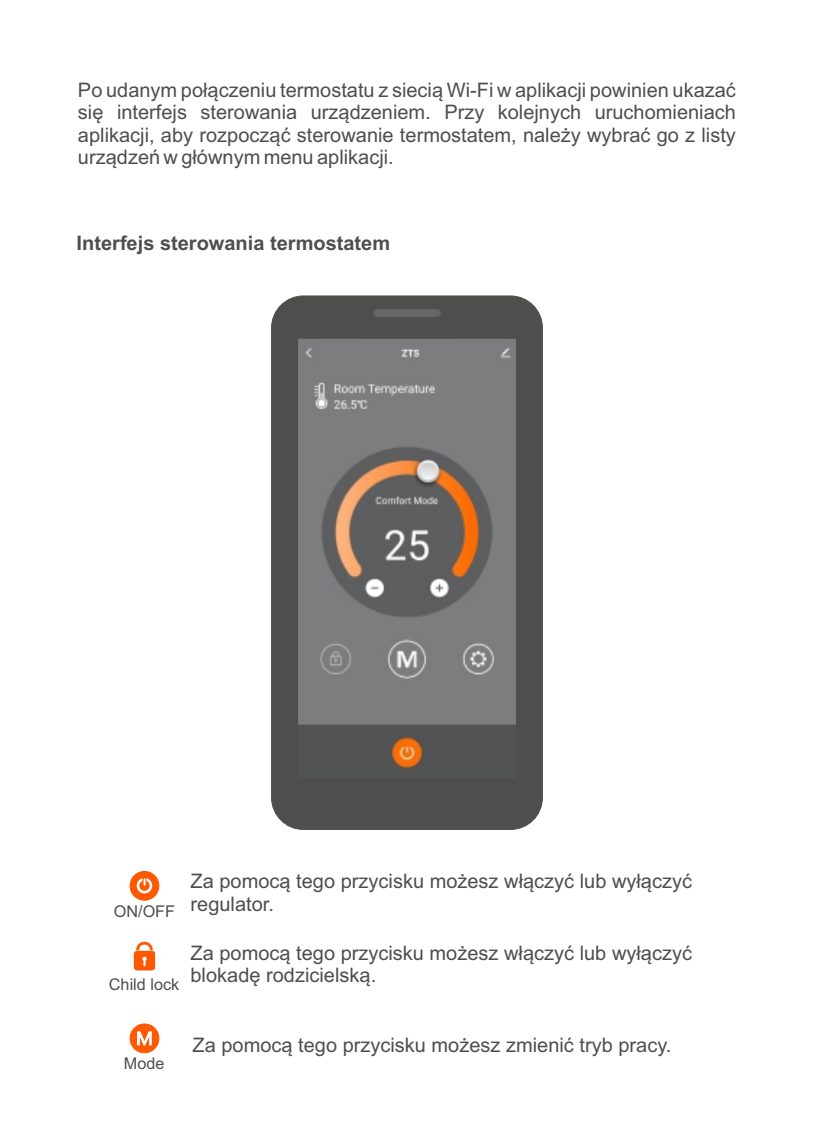
<style>
.page{position:relative;width:814px;height:1134px;background:#fff}
.page>*{position:absolute;margin:0;border:0;box-sizing:border-box;transform-origin:0 0}
.t1{font:20px/22.4px "Arial";color:#4e4e4d}
.t2{font:700 20px "Arial";color:#4e4e4d}
.t3{font:16.4px "Arial";color:#4e4e4d}
</style>
<div class="page">
<div style="left:130px;top:871px;width:29px;height:30px;background:#ff5800;border:1px solid #ff5800;border-radius:50%"></div>
<svg style="left:137px;top:878px;width:15px;height:15px"></svg>
<div style="left:271px;top:296px;width:271px;height:534px;background:#4e4e4d;border:1px solid #4e4e4d;border-radius:32px"></div>
<div style="left:373px;top:309px;width:67px;height:8px;background:#676767;border:1px solid #676767;border-radius:3px"></div>
<svg style="left:299px;top:340px;width:216px;height:430px;background:#7b7674"></svg>
<div style="left:296px;top:331px;width:222px;height:463px;border:2px solid #4e4e4d"></div>
<svg style="left:296px;top:331px;width:222px;height:9px"></svg>
<svg style="left:296px;top:777px;width:222px;height:17px"></svg>
<div style="left:130px;top:1023px;width:29px;height:30px;background:#ff5800;border:1px solid #ff5800;border-radius:50%"></div>
<svg style="left:137px;top:1031px;width:15px;height:15px"></svg>
<svg style="left:134px;top:942px;width:21px;height:28px"></svg>
<p class="t1" style="left:78px;top:81px;width:659px;text-align:justify">Po udanym połączeniu termostatu z siecią Wi-Fi w aplikacji powinien ukazać się interfejs sterowania urządzeniem. Przy kolejnych uruchomieniach aplikacji, aby rozpocząć sterowanie termostatem, należy wybrać go z listy urządzeń w głównym menu aplikacji.</p>
<p class="t2" style="left:77px;top:235px;width:315px">Interfejs sterowania termostatem</p>
<p class="t3" style="left:114px;top:905px;width:63px">ON/OFF</p>
<p class="t3" style="left:109px;top:978px;width:72px">Child lock</p>
<p class="t1" style="left:191px;top:872px;width:503px">Za pomocą tego przycisku możesz włączyć lub wyłączyć regulator.</p>
<p class="t1" style="left:190px;top:943px;width:503px">Za pomocą tego przycisku możesz włączyć lub wyłączyć blokadę rodzicielską.</p>
<p class="t3" style="left:124px;top:1057px;width:42px">Mode</p>
<p class="t1" style="left:192px;top:1035px;width:480px">Za pomocą tego przycisku możesz zmienić tryb pracy.</p>
</div>
